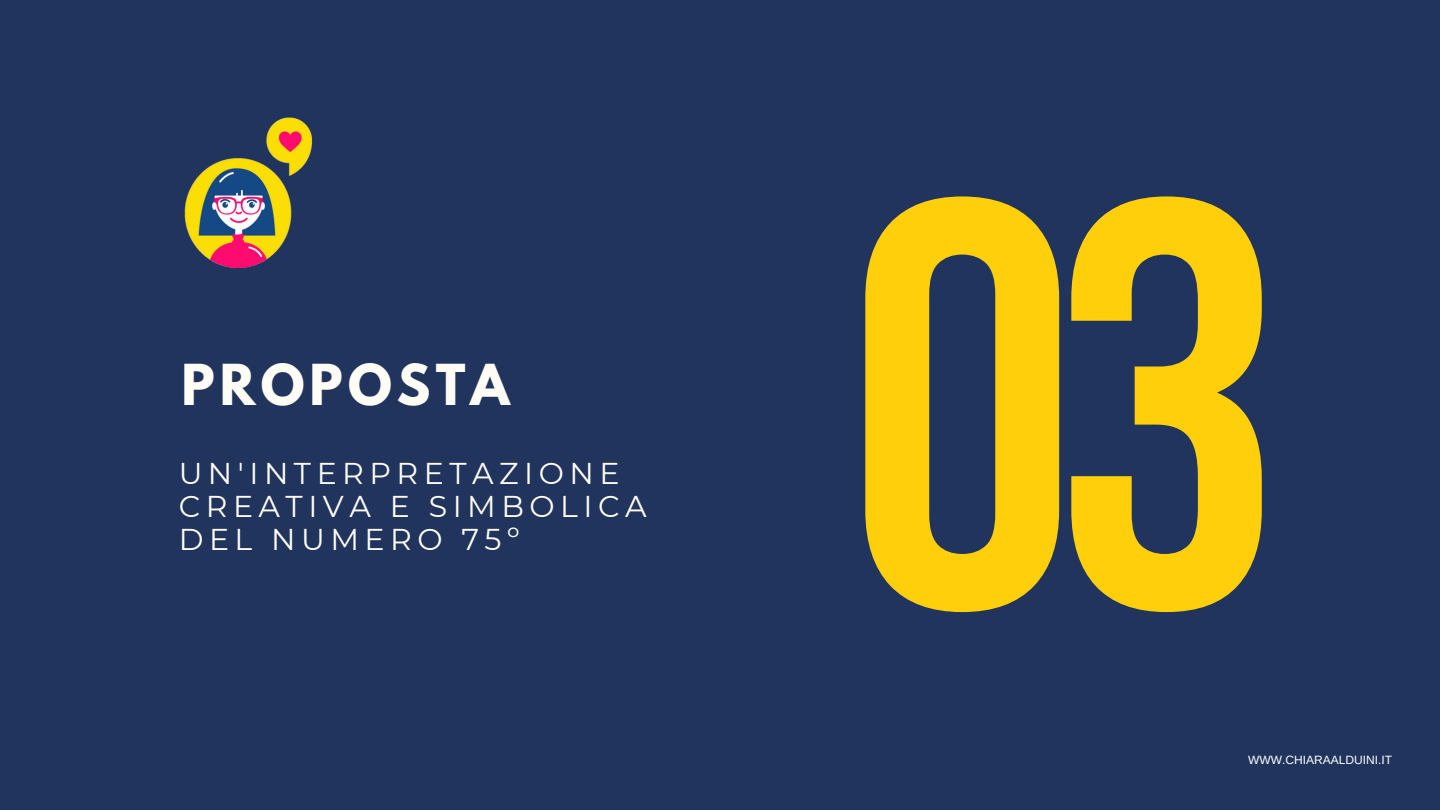
<style>
.page{position:relative;width:1440px;height:810px;background:#20345d}
.page>*{position:absolute;margin:0;border:0;box-sizing:border-box;transform-origin:0 0}
.t1{font:700 580.4px "Bebas Neue";color:#ffcf0c}
.t2{font:700 50px "League Spartan";letter-spacing:.1em;color:#fffcf6}
.t3{font:30px/33px "Montserrat";letter-spacing:.185em;color:#fffcf6}
.t4{font:12px "Arimo";color:#fff}
</style>
<div class="page">
<img style="left:184px;top:117px;width:129px;height:151px">
<h1 class="t2" style="left:181px;top:360px;width:330px">PROPOSTA</h1>
<h2 class="t3" style="left:179px;top:457px;width:469px">UN'INTERPRETAZIONE<br>CREATIVA E SIMBOLICA<br>DEL NUMERO 75º</h2>
<p class="t1" style="left:847px;top:172px;width:436px">03</p>
<p class="t4" style="left:1248px;top:753px;width:145px">WWW.CHIARAALDUINI.IT</p>
</div>
